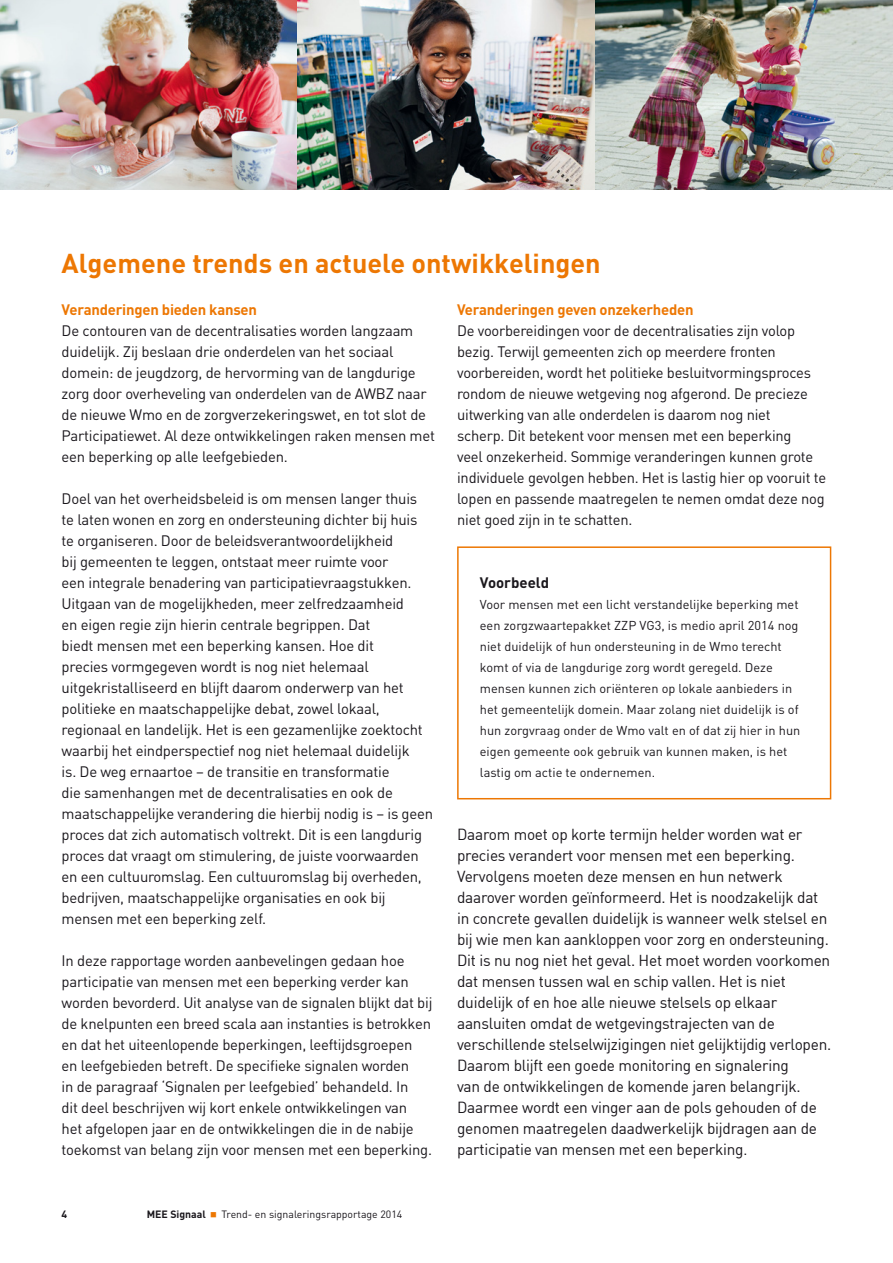
<style>
.page{position:relative;width:893px;height:1263px;background:#fff}
.page>*{position:absolute;margin:0;border:0;box-sizing:border-box;transform-origin:0 0}
.t1{font:700 27px "DIN";color:#ed7703}
.t2{font:15.75px/21px "DINTU";letter-spacing:-.015em;color:#1a171c}
.t3{font:15px/21px "DIN";letter-spacing:-.015em;color:#1a171c}
.t4{font:700 15px "DIN";letter-spacing:-.015em;color:#ed7703}
.t5{font:700 15px "DIN";color:#1a171c}
.t6{font:12.75px/21px "DIN";color:#1a171c}
.t7{font:10.5px "DIN";color:#1a171c}
.t8{font:700 10.5px "DIN";color:#1a171c}
.s1{font-weight:700}
.s2{color:#ed7703}
.s3{font-family:"DIN";font-size:15px}
</style>
<div class="page">
<img style="left:0;top:0;width:893px;height:189px">
<div style="left:457px;top:546px;width:374px;height:253px;border:2px solid #ed7703"></div>
<h1 class="t1" style="left:62px;top:246px;width:541px">Algemene trends en actuele ontwikkelingen</h1>
<p class="t4" style="left:62px;top:300px;width:197px">Veranderingen bieden kansen</p>
<p class="t3" style="left:62px;top:320px;width:375px">De contouren van de decentralisaties worden langzaam duidelijk. Zij beslaan drie onderdelen van het sociaal domein: de jeugdzorg, de hervorming van de langdurige zorg door overheveling van onderdelen van de AWBZ naar de nieuwe Wmo en de zorgverzekeringswet, en tot slot de Participatiewet. Al deze ontwikkelingen raken mensen met een beperking op alle leefgebieden.</p>
<p class="t3" style="left:62px;top:488px;width:373px">Doel van het overheidsbeleid is om mensen langer thuis te laten wonen en zorg en ondersteuning dichter bij huis te organiseren. Door de beleidsverantwoordelijkheid<br>bij gemeenten te leggen, ontstaat meer ruimte voor<br>een integrale benadering van participatievraagstukken.<br>Uitgaan van de mogelijkheden, meer zelfredzaamheid<br>en eigen regie zijn hierin centrale begrippen. Dat<br>biedt mensen met een beperking kansen. Hoe dit<br>precies vormgegeven wordt is nog niet helemaal uitgekristalliseerd en blijft daarom onderwerp van het politieke en maatschappelijke debat, zowel lokaal, regionaal en landelijk. Het is een gezamenlijke zoektocht waarbij het eindperspectief nog niet helemaal duidelijk<br>is. De weg ernaartoe – de transitie en transformatie<br>die samenhangen met de decentralisaties en ook de maatschappelijke verandering die hierbij nodig is – is geen proces dat zich automatisch voltrekt. Dit is een langdurig proces dat vraagt om stimulering, de juiste voorwaarden en een cultuuromslag. Een cultuuromslag bij overheden, bedrijven, maatschappelijke organisaties en ook bij mensen met een beperking zelf.</p>
<p class="t3" style="left:62px;top:950px;width:372px">In deze rapportage worden aanbevelingen gedaan hoe participatie van mensen met een beperking verder kan worden bevorderd. Uit analyse van de signalen blijkt dat bij de knelpunten een breed scala aan instanties is betrokken en dat het uiteenlopende beperkingen, leeftijdsgroepen<br>en leefgebieden betreft. De specifieke signalen worden<br>in de paragraaf ‘Signalen per leefgebied’ behandeld. In<br>dit deel beschrijven wij kort enkele ontwikkelingen van<br>het afgelopen jaar en de ontwikkelingen die in de nabije toekomst van belang zijn voor mensen met een beperking.</p>
<p class="t8" style="left:62px;top:1207px;width:7px">4</p>
<p class="t7" style="left:147px;top:1208px;width:257px"><span class="s1">MEE Signaal</span> <span class="s2">■</span> Trend- en signaleringsrapportage 2014</p>
<p class="t4" style="left:457px;top:300px;width:238px">Veranderingen geven onzekerheden</p>
<p class="t3" style="left:457px;top:320px;width:371px">De voorbereidingen voor de decentralisaties zijn volop bezig. Terwijl gemeenten zich op meerdere fronten voorbereiden, wordt het politieke besluitvormingsproces rondom de nieuwe wetgeving nog afgerond. De precieze uitwerking van alle onderdelen is daarom nog niet<br>scherp. Dit betekent voor mensen met een beperking<br>veel onzekerheid. Sommige veranderingen kunnen grote individuele gevolgen hebben. Het is lastig hier op vooruit te lopen en passende maatregelen te nemen omdat deze nog niet goed zijn in te schatten.</p>
<p class="t5" style="left:480px;top:573px;width:71px">Voorbeeld</p>
<p class="t6" style="left:480px;top:594px;width:322px">Voor mensen met een licht verstandelijke beperking met een zorgzwaartepakket ZZP VG3, is medio april 2014 nog niet duidelijk of hun ondersteuning in de Wmo terecht komt of via de langdurige zorg wordt geregeld. Deze mensen kunnen zich oriënteren op lokale aanbieders in het gemeentelijk domein. Maar zolang niet duidelijk is of hun zorgvraag onder de Wmo valt en of dat zij hier in hun eigen gemeente ook gebruik van kunnen maken, is het lastig om actie te ondernemen.</p>
<p class="t2" style="left:457px;top:824px;width:376px">Daarom moet op korte termijn helder worden wat er precies verandert voor mensen met een beperking.<br>Vervolgens moeten deze mensen en hun netwerk daarover worden geïnformeerd. Het is noodzakelijk dat in concrete gevallen duidelijk is wanneer welk stelsel en bij wie men kan aankloppen voor zorg en ondersteuning.<br>Dit is nu nog niet het geval. Het moet worden voorkomen dat mensen tussen wal en schip vallen. Het is niet duidelijk of en hoe alle nieuwe stelsels op elkaar aansluiten omdat de wetgevingstrajecten van de verschillende stelselwijzigingen niet gelijktijdig verlopen.<br>Daarom blijft een goede monitoring en signalering<br>van de ontwikkelingen de komende jaren belangrijk.<br>Daarmee wordt een vinger aan de pols gehouden of de genomen maatregelen daadwerkelijk bijdragen aan de participatie van mensen met een beperking<span class="s3">.</span></p>
</div>
